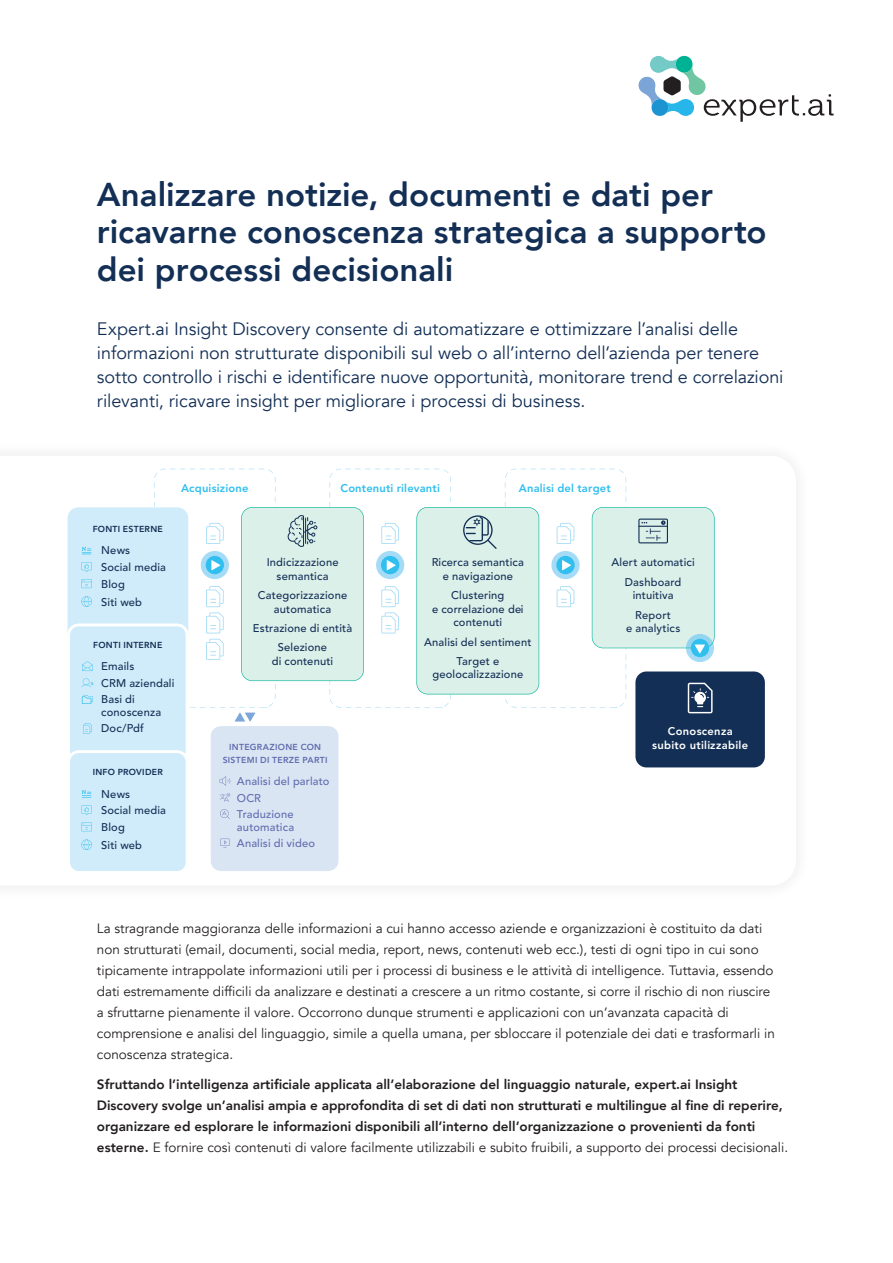
<style>
.page{position:relative;width:893px;height:1263px;background:#fff}
.page>*{position:absolute;margin:0;border:0;box-sizing:border-box;transform-origin:0 0}
.t1{font:800 33px/37.5px "Avenir";color:#132f55}
.t2{font:18px/24px "Avenir";letter-spacing:-.005em;color:#132f55}
.t3{font:13.5px/21px "Avenir";color:#231f20}
.t4{font:800 13.5px/21px "Avenir";color:#231f20}
.t5{font:500 11.1px/13.6px "Avenir";letter-spacing:.015em;color:#142f55;text-align:center}
.t6{font:500 11.1px/16.6px "Avenir";letter-spacing:.015em;color:#616cae}
.t7{font:800 11.1px "Avenir";letter-spacing:.015em;color:#30bfef}
.t8{font:800 11.1px/14.9px "Avenir";letter-spacing:.03em;color:#fff;text-align:center}
.t9{font:800 8.7px "Avenir";letter-spacing:.035em;color:#142f55}
.t10{font:800 8.7px/12.5px "Avenir";letter-spacing:.035em;color:#616cae;text-align:center}
.s1{font-weight:400}
</style>
<div class="page">
<svg style="left:638px;top:56px;width:196px;height:66px"></svg>
<div style="left:635px;top:671px;width:130px;height:96px;background:#142f55;border-radius:11px"></div>
<svg style="left:68px;top:469px;width:647px;height:402px"></svg>
<p class="t1" style="left:97px;top:175px;width:671px">Analizzare notizie, documenti e dati per ricavarne conoscenza strategica a supporto dei processi decisionali</p>
<p class="t2" style="left:97px;top:317px;width:688px">Expert.ai Insight Discovery consente di automatizzare e ottimizzare l’analisi delle informazioni non strutturate disponibili sul web o all’interno dell’azienda per tenere sotto controllo i rischi e identificare nuove opportunità, monitorare trend e correlazioni rilevanti, ricavare insight per migliorare i processi di business.</p>
<p class="t9" style="left:93px;top:522px;width:72px">FONTI ESTERNE</p>
<p class="t7" style="left:181px;top:480px;width:69px">Acquisizione</p>
<p class="t7" style="left:340px;top:480px;width:101px">Contenuti rilevanti</p>
<p class="t7" style="left:519px;top:479px;width:94px">Analisi del target</p>
<p class="t5" style="left:101px;top:542px;width:66px;line-height:16.6px;text-align:left">News<br>Social media<br>Blog</p>
<p class="t5" style="left:101px;top:594px;width:42px">Siti web</p>
<p class="t9" style="left:93px;top:638px;width:71px">FONTI INTERNE</p>
<p class="t5" style="left:101px;top:657px;width:75px;line-height:16.6px;text-align:left">Emails<br>CRM aziendali<br>Basi di</p>
<p class="t5" style="left:101px;top:703px;width:61px;line-height:16.8px;text-align:left">conoscenza<br>Doc/Pdf</p>
<p class="t9" style="left:93px;top:765px;width:72px">INFO PROVIDER</p>
<p class="t5" style="left:101px;top:785px;width:66px;line-height:16.6px;text-align:left">News<br>Social media<br>Blog</p>
<p class="t5" style="left:101px;top:837px;width:42px">Siti web</p>
<p class="t5" style="left:267px;top:555px;width:73px">Indicizzazione semantica</p>
<p class="t5" style="left:258px;top:588px;width:91px">Categorizzazione automatica</p>
<p class="t5" style="left:253px;top:618px;width:101px;line-height:19.2px">Estrazione di entità<br>Selezione</p>
<p class="t5" style="left:272px;top:654px;width:63px">di contenuti</p>
<p class="t10" style="left:223px;top:741px;width:106px">INTEGRAZIONE CON<br>SISTEMI DI TERZE PARTI</p>
<p class="t6" style="left:237px;top:772px;width:94px">Analisi del parlato<br>OCR<br>Traduzione</p>
<p class="t6" style="left:237px;top:818px;width:80px">automatica<br>Analisi di video</p>
<p class="t5" style="left:432px;top:555px;width:94px">Ricerca semantica e navigazione</p>
<p class="t5" style="left:432px;top:588px;width:93px">Clustering<br>e correlazione dei contenuti</p>
<p class="t5" style="left:424px;top:631px;width:109px;line-height:19.2px">Analisi del sentiment<br>Target e</p>
<p class="t5" style="left:432px;top:667px;width:92px">geolocalizzazione</p>
<p class="t5" style="left:612px;top:555px;width:85px">Alert automatici</p>
<p class="t5" style="left:625px;top:574px;width:58px">Dashboard intuitiva</p>
<p class="t5" style="left:626px;top:607px;width:56px">Report<br>e analytics</p>
<p class="t8" style="left:652px;top:723px;width:97px">Conoscenza subito utilizzabile</p>
<p class="t3" style="left:97px;top:918px;width:679px">La stragrande maggioranza delle informazioni a cui hanno accesso aziende e organizzazioni è costituito da dati non strutturati (email, documenti, social media, report, news, contenuti web ecc.), testi di ogni tipo in cui sono tipicamente intrappolate informazioni utili per i processi di business e le attività di intelligence. Tuttavia, essendo dati estremamente difficili da analizzare e destinati a crescere a un ritmo costante, si corre il rischio di non riuscire a sfruttarne pienamente il valore. Occorrono dunque strumenti e applicazioni con un’avanzata capacità di comprensione e analisi del linguaggio, simile a quella umana, per sbloccare il potenziale dei dati e trasformarli in conoscenza strategica.</p>
<p class="t4" style="left:97px;top:1074px;width:693px">Sfruttando l’intelligenza artificiale applicata all’elaborazione del linguaggio naturale, expert.ai Insight Discovery svolge un’analisi ampia e approfondita di set di dati non strutturati e multilingue al fine di reperire, organizzare ed esplorare le informazioni disponibili all’interno dell’organizzazione o provenienti da fonti esterne. <span class="s1">E fornire così contenuti di valore facilmente utilizzabili e subito fruibili, a supporto dei processi decisionali.</span></p>
</div>
